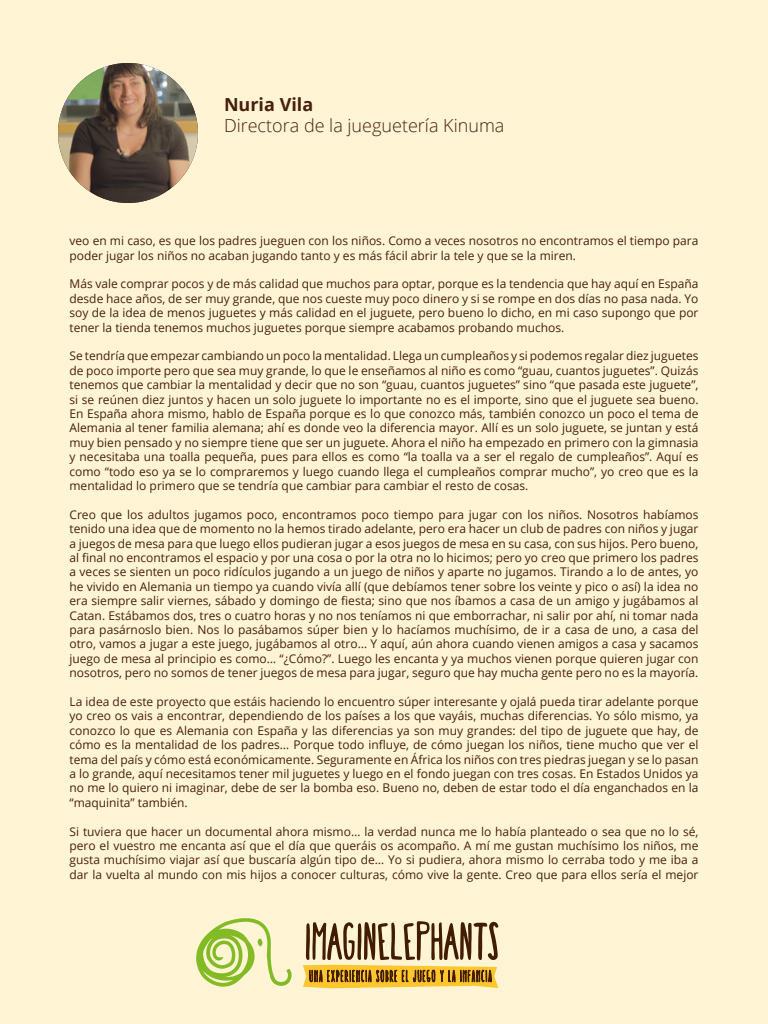
<style>
.page{position:relative;width:768px;height:1024px;background:#fff5d4}
.page>*{position:absolute;margin:0;border:0;box-sizing:border-box;transform-origin:0 0}
.t1{font:300 18px "Open Sans";color:#471f0f}
.t2{font:700 18px "Open Sans";color:#471f0f}
.t3{font:12px/14.4px "Open Sans";color:#471f0f;text-align:justify}
</style>
<div class="page">
<svg style="left:196px;top:918px;width:96px;height:69px"></svg>
<svg style="left:303px;top:921px;width:196px;height:67px"></svg>
<img style="left:58px;top:63px;width:140px;height:140px;border-radius:70px">
<h1 class="t2" style="left:224px;top:92px;width:91px">Nuria Vila</h1>
<h1 class="t1" style="left:224px;top:114px;width:282px">Directora de la jueguetería Kinuma</h1>
<p class="t3" style="left:70px;top:233px;width:631px">veo en mi caso, es que los padres jueguen con los niños. Como a veces nosotros no encontramos el tiempo para poder jugar los niños no acaban jugando tanto y es más fácil abrir la tele y que se la miren.</p>
<p class="t3" style="left:70px;top:277px;width:631px">Más vale comprar pocos y de más calidad que muchos para optar, porque es la tendencia que hay aquí en España desde hace años, de ser muy grande, que nos cueste muy poco dinero y si se rompe en dos días no pasa nada. Yo soy de la idea de menos juguetes y más calidad en el juguete, pero bueno lo dicho, en mi caso supongo que por tener la tienda tenemos muchos juguetes porque siempre acabamos probando muchos.</p>
<p class="t3" style="left:70px;top:349px;width:631px">Se tendría que empezar cambiando un poco la mentalidad. Llega un cumpleaños y si podemos regalar diez juguetes de poco importe pero que sea muy grande, lo que le enseñamos al niño es como “guau, cuantos juguetes”. Quizás tenemos que cambiar la mentalidad y decir que no son “guau, cuantos juguetes” sino “que pasada este juguete”, si se reúnen diez juntos y hacen un solo juguete lo importante no es el importe, sino que el juguete sea bueno.<br>En España ahora mismo, hablo de España porque es lo que conozco más, también conozco un poco el tema de Alemania al tener familia alemana; ahí es donde veo la diferencia mayor. Allí es un solo juguete, se juntan y está muy bien pensado y no siempre tiene que ser un juguete. Ahora el niño ha empezado en primero con la gimnasia y necesitaba una toalla pequeña, pues para ellos es como “la toalla va a ser el regalo de cumpleaños”. Aquí es como “todo eso ya se lo compraremos y luego cuando llega el cumpleaños comprar mucho”, yo creo que es la mentalidad lo primero que se tendría que cambiar para cambiar el resto de cosas.</p>
<p class="t3" style="left:70px;top:507px;width:631px">Creo que los adultos jugamos poco, encontramos poco tiempo para jugar con los niños. Nosotros habíamos tenido una idea que de momento no la hemos tirado adelante, pero era hacer un club de padres con niños y jugar a juegos de mesa para que luego ellos pudieran jugar a esos juegos de mesa en su casa, con sus hijos. Pero bueno, al final no encontramos el espacio y por una cosa o por la otra no lo hicimos; pero yo creo que primero los padres a veces se sienten un poco ridículos jugando a un juego de niños y aparte no jugamos. Tirando a lo de antes, yo he vivido en Alemania un tiempo ya cuando vivía allí (que debíamos tener sobre los veinte y pico o así) la idea no era siempre salir viernes, sábado y domingo de fiesta; sino que nos íbamos a casa de un amigo y jugábamos al Catan. Estábamos dos, tres o cuatro horas y no nos teníamos ni que emborrachar, ni salir por ahí, ni tomar nada para pasárnoslo bien. Nos lo pasábamos súper bien y lo hacíamos muchísimo, de ir a casa de uno, a casa del otro, vamos a jugar a este juego, jugábamos al otro… Y aquí, aún ahora cuando vienen amigos a casa y sacamos juego de mesa al principio es como… “¿Cómo?”. Luego les encanta y ya muchos vienen porque quieren jugar con nosotros, pero no somos de tener juegos de mesa para jugar, seguro que hay mucha gente pero no es la mayoría.</p>
<p class="t3" style="left:70px;top:694px;width:631px">La idea de este proyecto que estáis haciendo lo encuentro súper interesante y ojalá pueda tirar adelante porque yo creo os vais a encontrar, dependiendo de los países a los que vayáis, muchas diferencias. Yo sólo mismo, ya conozco lo que es Alemania con España y las diferencias ya son muy grandes: del tipo de juguete que hay, de cómo es la mentalidad de los padres… Porque todo influye, de cómo juegan los niños, tiene mucho que ver el tema del país y cómo está económicamente. Seguramente en África los niños con tres piedras juegan y se lo pasan a lo grande, aquí necesitamos tener mil juguetes y luego en el fondo juegan con tres cosas. En Estados Unidos ya no me lo quiero ni imaginar, debe de ser la bomba eso. Bueno no, deben de estar todo el día enganchados en la “maquinita” también.</p>
<p class="t3" style="left:70px;top:824px;width:631px">Si tuviera que hacer un documental ahora mismo… la verdad nunca me lo había planteado o sea que no lo sé, pero el vuestro me encanta así que el día que queráis os acompaño. A mí me gustan muchísimo los niños, me gusta muchísimo viajar así que buscaría algún tipo de… Yo si pudiera, ahora mismo lo cerraba todo y me iba a dar la vuelta al mundo con mis hijos a conocer culturas, cómo vive la gente. Creo que para ellos sería el mejor</p>
</div>
